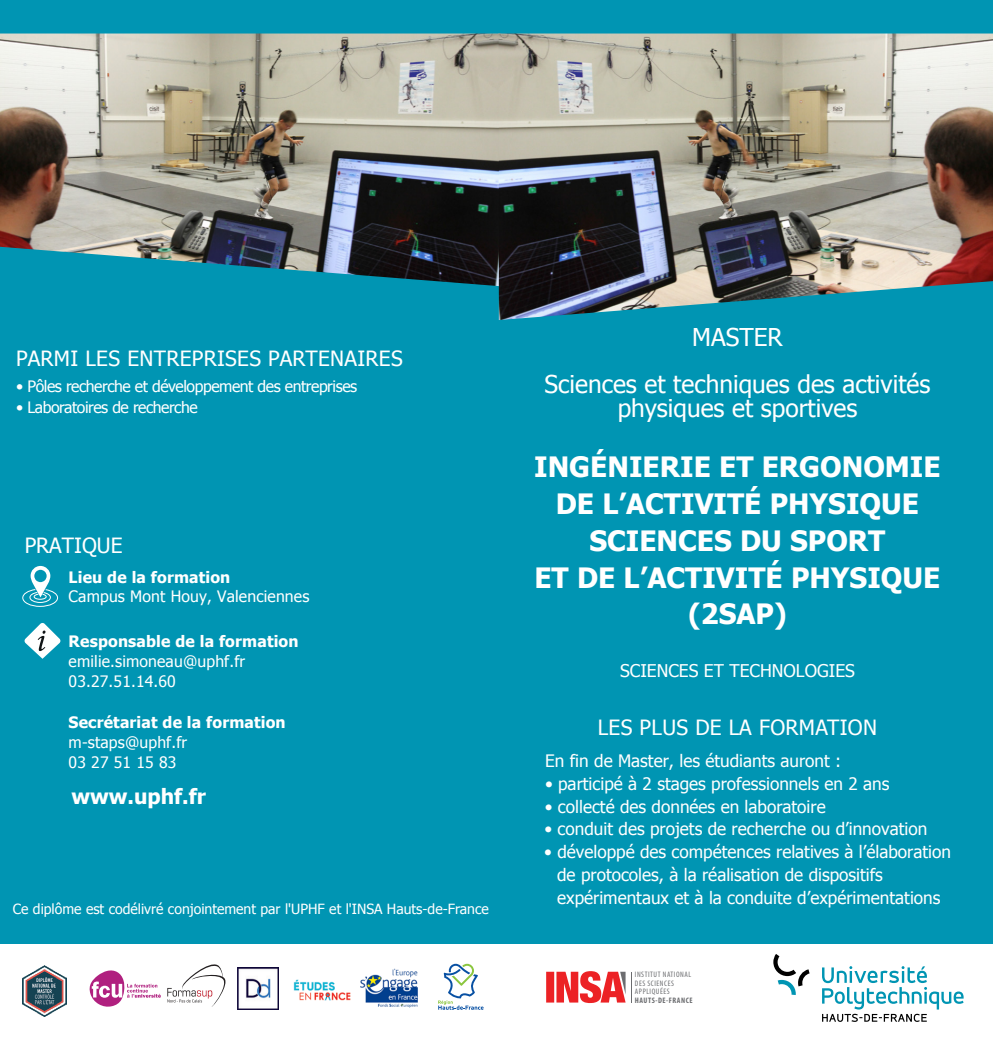
<style>
.page{position:relative;width:993px;height:1042px;background:#fff}
.page>*{position:absolute;margin:0;border:0;box-sizing:border-box;transform-origin:0 0}
.t1{font:700 28px/36.8px "Tahoma";color:#fff;text-align:center}
.t2{font:24.5px/47.2px "Tahoma";color:#fff;text-align:center}
.t3{font:21px "Tahoma";letter-spacing:.015em;color:#fff}
.t4{font:700 21px "Tahoma";color:#fff}
.t5{font:17.5px "Tahoma";color:#fff}
.t6{font:17.15px/22.8px "Tahoma";color:#fff}
.t7{font:15.75px/20.1px "Tahoma";letter-spacing:.01em;color:#fff}
.t8{font:15.75px "Tahoma";letter-spacing:-.025em;color:#fff}
.t9{font:700 15.75px "Tahoma";letter-spacing:.01em;color:#fff}
.t10{font:14px "Tahoma";color:#fff}
.t11{font:condensed 8.05px/8.4px "Myriad Pro";letter-spacing:.065em;color:#6c6d70}
.t12{font:700 condensed 8.05px "Myriad Pro";letter-spacing:.065em;color:#6c6d70}
</style>
<div class="page">
<div style="left:0;top:0;width:992px;height:943px;background:#0095b3"></div>
<svg style="left:22px;top:566px;width:36px;height:41px"></svg>
<svg style="left:24px;top:623px;width:37px;height:36px"></svg>
<img style="left:0;top:34px;width:498px;height:252px">
<img style="left:498px;top:34px;width:494px;height:286px">
<svg style="left:773px;top:954px;width:190px;height:68px"></svg>
<svg style="left:546px;top:971px;width:79px;height:32px"></svg>
<hr style="left:631px;top:972px;width:1px;height:30px;background:#6c6d70">
<img style="left:22px;top:965px;width:45px;height:52px">
<svg style="left:167px;top:964px;width:59px;height:43px"></svg>
<svg style="left:438px;top:964px;width:45px;height:46px"></svg>
<svg style="left:90px;top:970px;width:71px;height:36px"></svg>
<img style="left:237px;top:968px;width:42px;height:41px">
<img style="left:360px;top:968px;width:58px;height:40px">
<img style="left:293px;top:979px;width:58px;height:22px">
<p class="t3" style="left:16px;top:344px;width:388px">PARMI LES ENTREPRISES PARTENAIRES</p>
<p class="t8" style="left:16px;top:375px;width:342px">• Pôles recherche et développement des entreprises</p>
<p class="t8" style="left:16px;top:396px;width:183px">• Laboratoires de recherche</p>
<p class="t3" style="left:25px;top:531px;width:99px">PRATIQUE</p>
<p class="t9" style="left:69px;top:566px;width:163px">Lieu de la formation</p>
<p class="t7" style="left:69px;top:585px;width:242px">Campus Mont Houy, Valenciennes</p>
<p class="t9" style="left:69px;top:630px;width:231px">Responsable de la formation</p>
<p class="t7" style="left:69px;top:650px;width:178px">emilie.simoneau@uphf.fr<br>03.27.51.14.60</p>
<p class="t9" style="left:69px;top:711px;width:218px">Secrétariat de la formation</p>
<p class="t7" style="left:69px;top:731px;width:120px">m-staps@uphf.fr<br>03 27 51 15 83</p>
<p class="t4" style="left:71px;top:782px;width:136px">www.uphf.fr</p>
<p class="t10" style="left:13px;top:900px;width:477px">Ce diplôme est codélivré conjointement par l'UPHF et l'INSA Hauts-de-France</p>
<h2 class="t2" style="left:544px;top:312px;width:387px">MASTER<br>Sciences et techniques des activités</h2>
<h2 class="t2" style="left:617px;top:383px;width:241px">physiques et sportives</h2>
<h1 class="t1" style="left:534px;top:447px;width:408px">INGÉNIERIE ET ERGONOMIE<br>DE L’ACTIVITÉ PHYSIQUE<br>SCIENCES DU SPORT<br>ET DE L’ACTIVITÉ PHYSIQUE (2SAP)</h1>
<p class="t5" style="left:620px;top:659px;width:236px">SCIENCES ET TECHNOLOGIES</p>
<p class="t3" style="left:597px;top:713px;width:280px">LES PLUS DE LA FORMATION</p>
<p class="t6" style="left:545px;top:748px;width:297px">En fin de Master, les étudiants auront :</p>
<p class="t6" style="left:545px;top:771px;width:346px">• participé à 2 stages professionnels en 2 ans</p>
<p class="t6" style="left:544px;top:794px;width:282px">• collecté des données en laboratoire</p>
<p class="t6" style="left:544px;top:817px;width:384px">• conduit des projets de recherche ou d’innovation</p>
<p class="t6" style="left:557px;top:839px;width:395px;text-indent:-13px">• développé des compétences relatives à l’élaboration de protocoles, à la réalisation de dispositifs expérimentaux et à la conduite d’expérimentations</p>
<p class="t11" style="left:634px;top:970px;width:58px">INSTITUT NATIONAL<br>DES SCIENCES<br>APPLIQUÉES</p>
<p class="t12" style="left:634px;top:995px;width:59px">HAUTS-DE-FRANCE</p>
</div>
